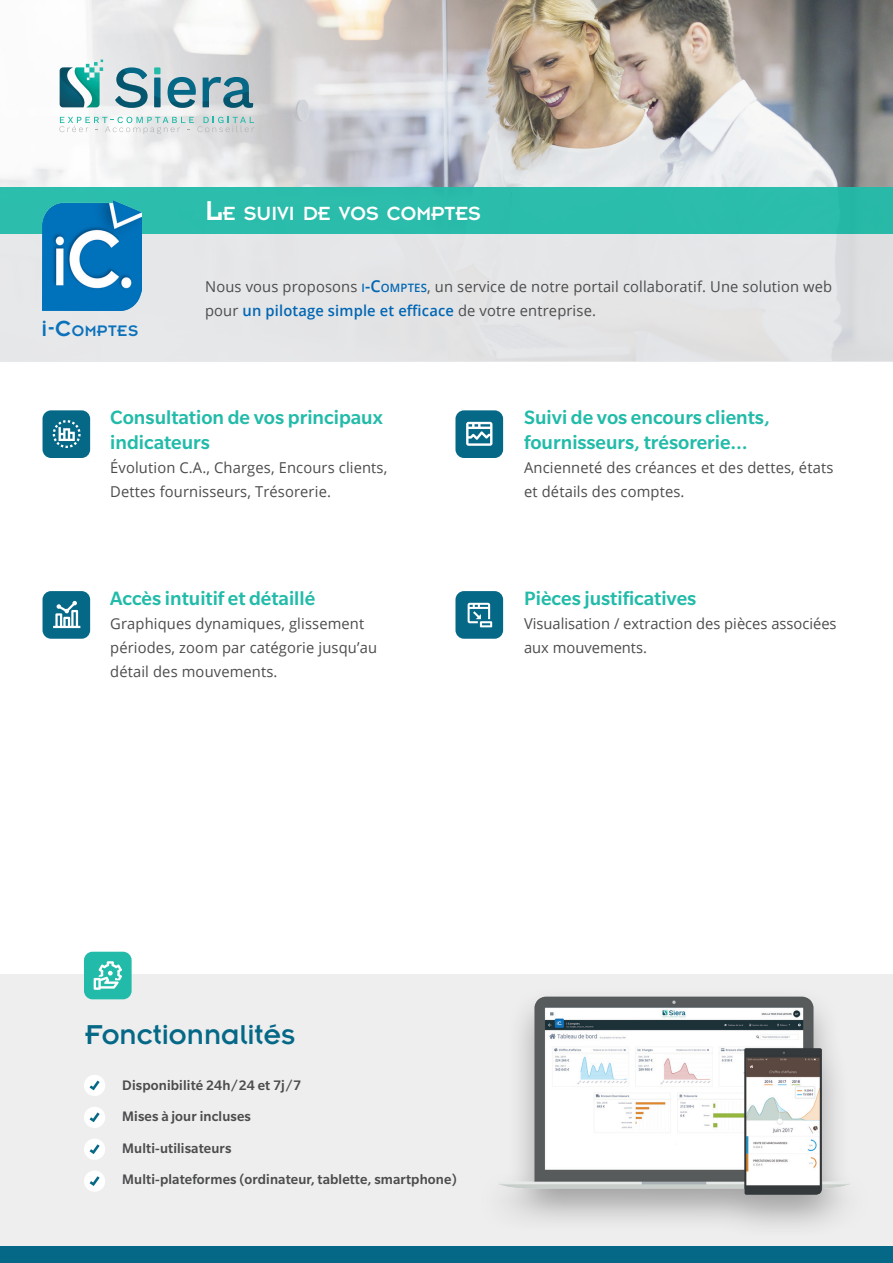
<style>
.page{position:relative;width:893px;height:1263px;background:#fff}
.page>*{position:absolute;margin:0;border:0;box-sizing:border-box;transform-origin:0 0}
.t1{font:30px "Insignia LT Std";color:#056886}
._04_Titres_version{font:500 21px/25.2px "Slate Pro";color:#22bba9}
._01_Titre_plaquette{font:21px "Insignia LT Std";color:#fff}
.t2{font:16.8px "Insignia LT Std";letter-spacing:.03em;color:#0a71ba}
._03_Texte{font:15px/24px "Open Sans";letter-spacing:.01em;color:#4b4c4d}
._03_Texte-2{font:500 15px "Slate Pro";letter-spacing:.01em;color:#4b4c4d}
._04_Titres_version-2{font:15px/24px "Open Sans";letter-spacing:.01em;color:#4b4c4d}
.s1{font-size:24px}
.s2{font-size:30px}
.s3{font-weight:600;font-size:11.55px;color:#0166b3}
.s4{font-weight:600;font-size:16.5px;color:#0166b3}
.s5{font-style:inherit}
.s6{font-weight:600;color:#0166b3}
</style>
<div class="page">
<img style="left:0;top:0;width:893px;height:958px">
<div style="left:0;top:234px;width:893px;height:127px;background:#e6e7e9"></div>
<div style="left:0;top:187px;width:893px;height:47px;background:#2bbdac"></div>
<div style="left:0;top:974px;width:893px;height:289px;background:#eeeeef"></div>
<div style="left:0;top:1246px;width:893px;height:17px;background:#056886"></div>
<div style="left:84px;top:952px;width:48px;height:47px;background:#22bba9;border-radius:9px"></div>
<svg style="left:94px;top:961px;width:28px;height:29px"></svg>
<svg style="left:60px;top:117px;width:194px;height:17px"></svg>
<div style="left:154px;top:78px;width:7px;height:29px;background:#056886"></div>
<div style="left:154px;top:67px;width:7px;height:7px;background:#22bba9"></div>
<svg style="left:60px;top:60px;width:43px;height:47px"></svg>
<svg style="left:115px;top:67px;width:33px;height:41px"></svg>
<svg style="left:168px;top:77px;width:28px;height:31px"></svg>
<svg style="left:203px;top:77px;width:50px;height:31px;background:#709baa"></svg>
<svg style="left:154px;top:96px;width:7px;height:11px"></svg>
<div style="left:474px;top:986px;width:400px;height:253px;background:#231f20;opacity:.37"></div>
<img style="left:499px;top:996px;width:350px;height:201px">
<div style="left:43px;top:410px;width:47px;height:48px;background:#056886;border-radius:9px"></div>
<svg style="left:53px;top:420px;width:28px;height:28px"></svg>
<div style="left:43px;top:591px;width:47px;height:48px;background:#056886;border-radius:9px"></div>
<svg style="left:53px;top:601px;width:27px;height:27px"></svg>
<div style="left:455px;top:410px;width:48px;height:48px;background:#056886;border-radius:9px"></div>
<svg style="left:466px;top:422px;width:26px;height:24px"></svg>
<div style="left:455px;top:591px;width:48px;height:48px;background:#056886;border-radius:9px"></div>
<svg style="left:468px;top:603px;width:24px;height:24px"></svg>
<img style="left:43px;top:200px;width:99px;height:111px">
<div style="left:84px;top:1075px;width:21px;height:21px;background:#fff;border-radius:50%"></div>
<svg style="left:90px;top:1080px;width:10px;height:10px"></svg>
<div style="left:84px;top:1107px;width:21px;height:21px;background:#fff;border-radius:50%"></div>
<svg style="left:90px;top:1112px;width:10px;height:10px"></svg>
<div style="left:84px;top:1138px;width:21px;height:22px;background:#fff;border-radius:50%"></div>
<svg style="left:90px;top:1144px;width:10px;height:10px"></svg>
<div style="left:84px;top:1170px;width:21px;height:22px;background:#fff;border-radius:50%"></div>
<svg style="left:90px;top:1176px;width:10px;height:10px"></svg>
<p class="t2" style="left:41px;top:322px;width:98px"><span class="s1">i</span><span class="s1">-C</span>OMPTES</p>
<p class="_01_Titre_plaquette" style="left:205px;top:203px;width:277px"><span class="s2">L</span>E SUIVI DE VOS COMPTES</p>
<p class="_03_Texte" style="left:205px;top:274px;width:629px">Nous vous proposons <span class="s3">I</span><span class="s4">-C</span><span class="s3">OMPTES</span><span class="s5">,</span> un service de notre portail collaboratif. Une solution web pour <span class="s6">un pilotage simple et efficace</span> de votre entreprise.</p>
<p class="_04_Titres_version" style="left:110px;top:405px;width:274px">Consultation de vos principaux indicateurs</p>
<p class="_03_Texte" style="left:110px;top:455px;width:279px">Évolution C.A., Charges, Encours clients,<br>Dettes fournisseurs, Trésorerie.</p>
<p class="_04_Titres_version" style="left:110px;top:585px;width:207px">Accès intuitif et détaillé</p>
<p class="_03_Texte" style="left:110px;top:611px;width:268px">Graphiques dynamiques, glissement périodes, zoom par catégorie jusqu’au</p>
<p class="_03_Texte" style="left:110px;top:659px;width:169px">détail des mouvements.</p>
<p class="_04_Titres_version" style="left:524px;top:405px;width:247px">Suivi de vos encours clients, fournisseurs, trésorerie…</p>
<p class="_04_Titres_version-2" style="left:524px;top:455px;width:311px">Ancienneté des créances et des dettes, états et détails des comptes.</p>
<p class="_04_Titres_version" style="left:524px;top:585px;width:174px">Pièces justificatives</p>
<p class="_03_Texte" style="left:524px;top:611px;width:314px">Visualisation / extraction des pièces associées aux mouvements.</p>
<h1 class="t1" style="left:85px;top:1019px;width:212px">Fonctionnalités</h1>
<p class="_03_Texte-2" style="left:122px;top:1077px;width:180px">Disponibilité 24h/24 et 7j/7</p>
<p class="_03_Texte-2" style="left:122px;top:1108px;width:130px">Mises à jour incluses</p>
<p class="_03_Texte-2" style="left:122px;top:1140px;width:111px">Multi-utilisateurs</p>
<p class="_03_Texte-2" style="left:122px;top:1171px;width:336px">Multi-plateformes (ordinateur, tablette, smartphone)</p>
</div>
